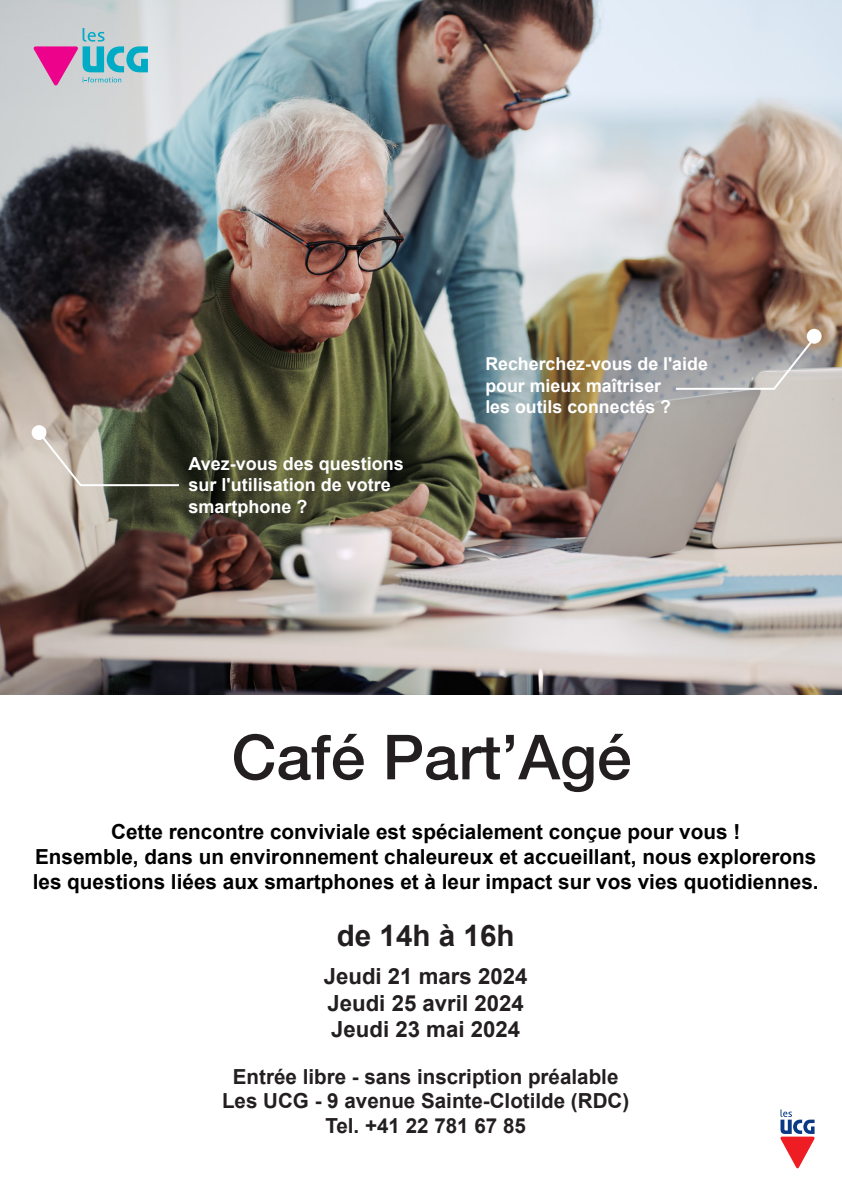
<style>
.page{position:relative;width:842px;height:1191px;background:#fff}
.page>*{position:absolute;margin:0;border:0;box-sizing:border-box;transform-origin:0 0}
.t1{font:500 62.2px "Helvetica Neue LT Std";color:#231f20}
.t2{font:700 29.6px "Arial";color:#231f20}
.t3{font:700 22.2px/26.6px "Arial";color:#231f20}
.t4{font:700 20.8px/24.8px "Arial";color:#000001;text-align:center}
.t5{font:700 20.8px/24.8px "Arial";color:#231f20;text-align:center}
.t6{font:700 18px/21.6px "Arial";color:#fff}
.t7{font:700 17.8px/21.4px "Arial";color:#fff}
</style>
<div class="page">
<img style="left:0;top:0;width:842px;height:694px">
<svg style="left:36px;top:430px;width:145px;height:57px"></svg>
<svg style="left:674px;top:333px;width:144px;height:58px"></svg>
<div style="left:807px;top:329px;width:15px;height:15px;background:#fff;border-radius:50%"></div>
<div style="left:32px;top:425px;width:14px;height:15px;background:#fff;border-radius:50%"></div>
<svg style="left:33px;top:28px;width:115px;height:58px"></svg>
<svg style="left:780px;top:1109px;width:35px;height:59px"></svg>
<p class="t6" style="left:188px;top:452px;width:217px">Avez-vous des questions sur l'utilisation de votre smartphone ?</p>
<p class="t7" style="left:485px;top:353px;width:224px">Recherchez-vous de l'aide pour mieux maîtriser<br>les outils connectés ?</p>
<h1 class="t1" style="left:232px;top:720px;width:401px">Café Part’Agé</h1>
<p class="t4" style="left:33px;top:820px;width:787px">Cette rencontre conviviale est spécialement conçue pour vous !<br>Ensemble, dans un environnement chaleureux et accueillant, nous explorerons les questions liées aux smartphones et à leur impact sur vos vies quotidiennes.</p>
<h2 class="t2" style="left:337px;top:915px;width:179px">de 14h à 16h</h2>
<p class="t3" style="left:324px;top:963px;width:205px">Jeudi 21 mars 2024<br>Jeudi 25 avril 2024<br>Jeudi 23 mai 2024</p>
<p class="t5" style="left:222px;top:1064px;width:409px">Entrée libre - sans inscription préalable<br>Les UCG - 9 avenue Sainte-Clotilde (RDC)<br>Tel. +41 22 781 67 85</p>
</div>
